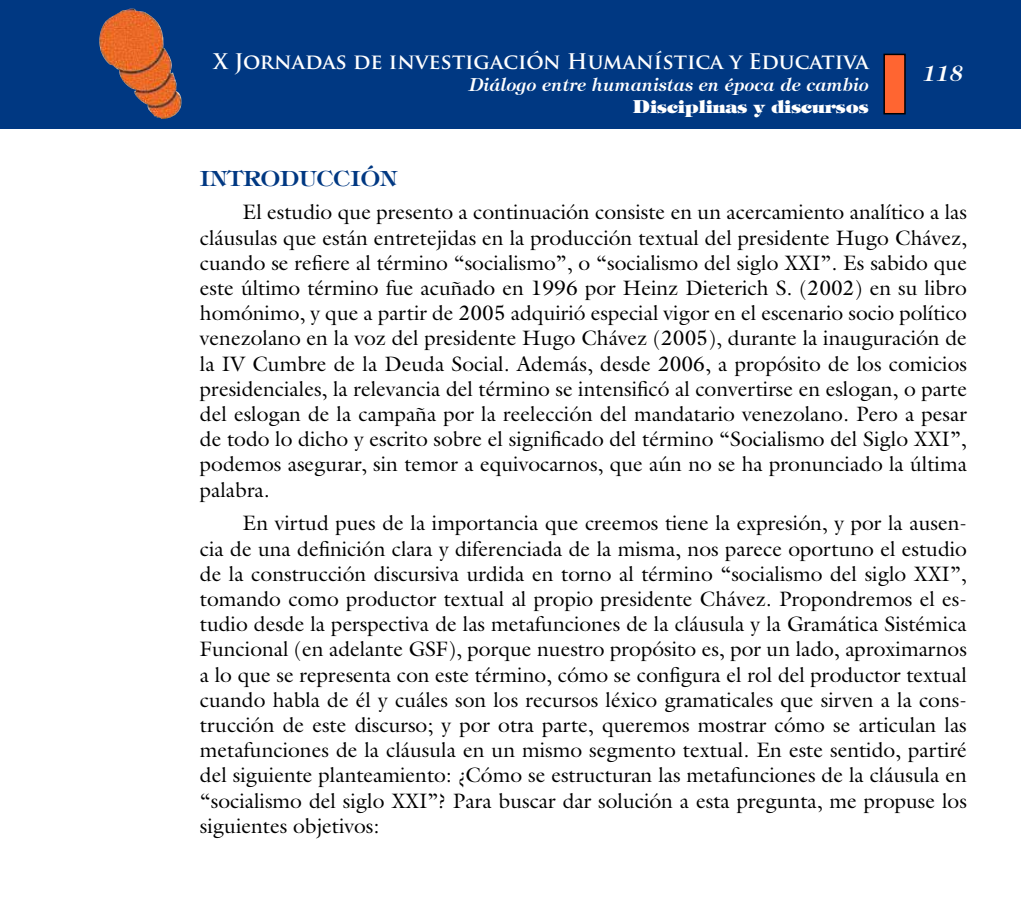
<style>
.page{position:relative;width:1021px;height:918px;background:#fff}
.page>*{position:absolute;margin:0;border:0;box-sizing:border-box;transform-origin:0 0}
.t1{font:21px/25.2px "Galliard";color:#000;text-align:justify}
.t2{font:700 21px "Trajan Pro";color:#fff}
.t3{font:600 21px "Tiffany";color:#003882;scale:1.1 1}
.t4{font:italic 600 21px "Tiffany";color:#fff}
.t5{font:italic 600 18px/21.6px "Tiffany";color:#fff;text-align:right}
.s1{font-weight:800;font-style:normal}
.s2{font-family:"Tiffany";font-weight:600;color:#003882}
</style>
<div class="page">
<div style="left:0;top:0;width:1020px;height:129px;background:#003882"></div>
<img style="left:99px;top:9px;width:83px;height:110px">
<div style="left:884px;top:54px;width:20px;height:60px;background:#ff6531"></div>
<div style="left:883px;top:54px;width:22px;height:60px;border:2px solid #000"></div>
<p class="t2" style="left:213px;top:49px;width:657px">X Jornadas de investigación Humanística y Educativa</p>
<p class="t5" style="left:468px;top:74px;width:402px">Diálogo entre humanistas en época de cambio<br><span class="s1">Disciplinas y discursos</span></p>
<p class="t4" style="left:922px;top:61px;width:42px">118</p>
<p class="t1" style="left:242px;top:161px;width:726px;line-height:33.8px;text-indent:118px"><span class="s2">ÓN<br></span>El estudio que presento a continuación consiste en un acercamiento analítico a las</p>
<p class="t1" style="left:200px;top:225px;width:768px">cláusulas que están entretejidas en la producción textual del presidente Hugo Chávez, cuando se refiere al término “socialismo”, o “socialismo del siglo XXI”. Es sabido que este último término fue acuñado en 1996 por Heinz Dieterich S. (2002) en su libro homónimo, y que a partir de 2005 adquirió especial vigor en el escenario socio político venezolano en la voz del presidente Hugo Chávez (2005), durante la inauguración de la IV Cumbre de la Deuda Social. Además, desde 2006, a propósito de los comicios presidenciales, la relevancia del término se intensificó al convertirse en eslogan, o parte del eslogan de la campaña por la reelección del mandatario venezolano. Pero a pesar de todo lo dicho y escrito sobre el significado del término “Socialismo del Siglo XXI”, podemos asegurar, sin temor a equivocarnos, que aún no se ha pronunciado la última palabra.</p>
<p class="t1" style="left:200px;top:510px;width:768px;text-indent:43px">En virtud pues de la importancia que creemos tiene la expresión, y por la ausen&shy;cia de una definición clara y diferenciada de la misma, nos parece oportuno el estudio de la construcción discursiva urdida en torno al término “socialismo del siglo XXI”, tomando como productor textual al propio presidente Chávez. Propondremos el es&shy;tudio desde la perspectiva de las metafunciones de la cláusula y la Gramática Sistémica Funcional (en adelante GSF), porque nuestro propósito es, por un lado, aproximarnos a lo que se representa con este término, cómo se configura el rol del productor textual cuando habla de él y cuáles son los recursos léxico gramaticales que sirven a la cons&shy;trucción de este discurso; y por otra parte, queremos mostrar cómo se articulan las metafunciones de la cláusula en un mismo segmento textual. En este sentido, partiré del siguiente planteamiento: ¿Cómo se estructuran las metafunciones de la cláusula en “socialismo del siglo XXI”? Para buscar dar solución a esta pregunta, me propuse los siguientes objetivos:</p>
<p class="t3" style="left:200px;top:165px;width:89px">INTRODUCCI</p>
</div>
